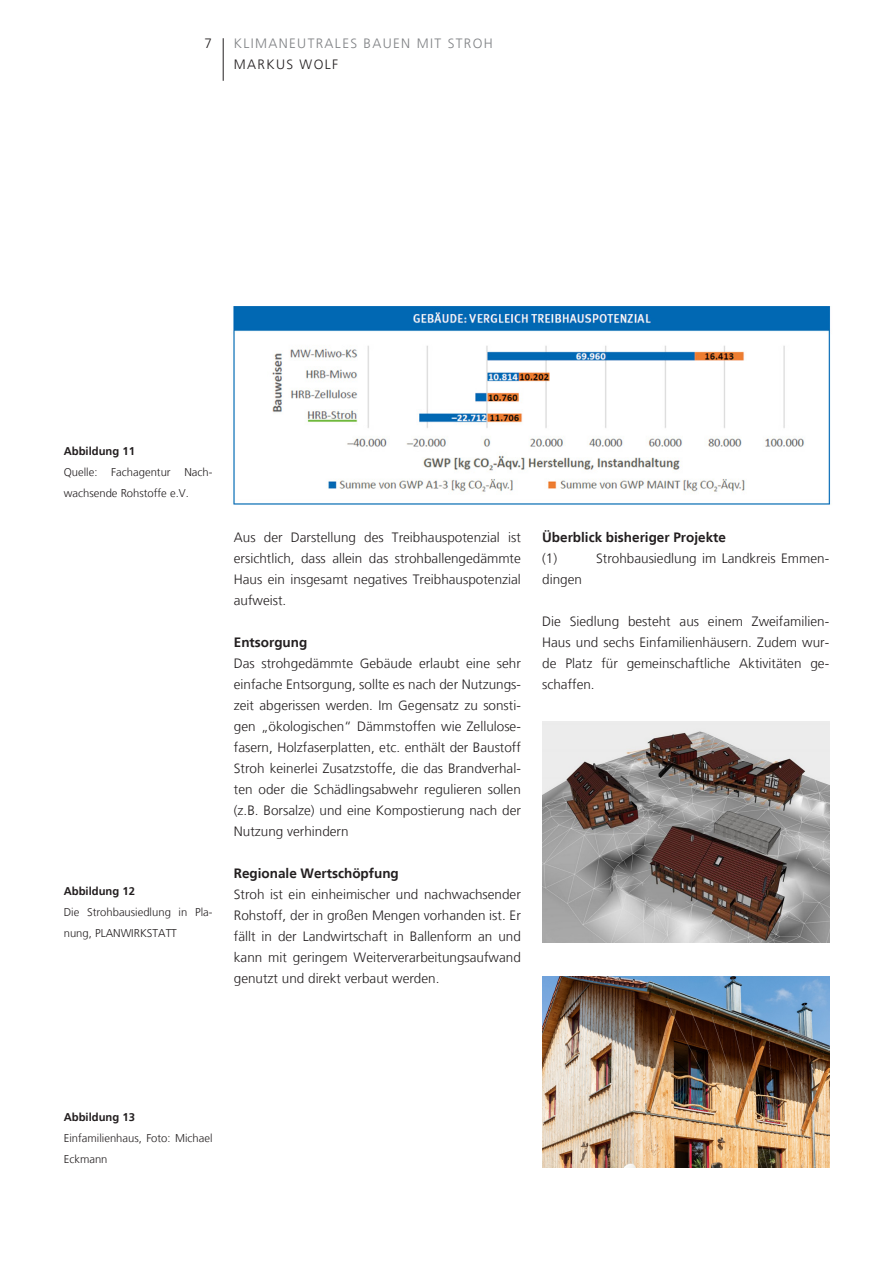
<style>
.page{position:relative;width:893px;height:1263px;background:#fff}
.page>*{position:absolute;margin:0;border:0;box-sizing:border-box;transform-origin:0 0}
.t1{font:300 13.5px/21px "Frutiger LT";color:#231f20;text-align:justify}
.t2{font:700 13.5px "Frutiger LT";color:#231f20}
.t3{font:300 13.5px "Frutiger LT";letter-spacing:.1em;color:#808285}
.t4{font:300 13.5px "Frutiger LT";letter-spacing:.1em;color:#231f20}
.t5{font:300 11.25px/21px "Frutiger LT";color:#231f20}
.t6{font:700 11.25px "Frutiger LT";color:#231f20}
</style>
<div class="page">
<img style="left:233px;top:306px;width:598px;height:199px">
<img style="left:542px;top:721px;width:287px;height:221px">
<img style="left:542px;top:976px;width:287px;height:191px">
<hr style="left:223px;top:38px;width:1px;height:43px;background:#231f20">
<p class="t1" style="left:204px;top:33px;width:9px">7</p>
<p class="t3" style="left:234px;top:36px;width:260px">KLIMANEUTRALES BAUEN MIT STROH</p>
<p class="t4" style="left:234px;top:57px;width:106px">MARKUS WOLF</p>
<p class="t6" style="left:64px;top:444px;width:73px">Abbildung 11</p>
<p class="t5" style="left:64px;top:461px;width:150px">Quelle: Fachagentur Nach&shy;wachsende Rohstoffe e.V.</p>
<p class="t6" style="left:64px;top:885px;width:73px">Abbildung 12</p>
<p class="t5" style="left:64px;top:902px;width:150px">Die Strohbausiedlung in Pla&shy;nung, PLANWIRKSTATT</p>
<p class="t1" style="left:234px;top:527px;width:289px">Aus der Darstellung des Treibhauspotenzial ist ersichtlich, dass allein das strohballengedämmte Haus ein insgesamt negatives Treibhauspotenzial aufweist.</p>
<p class="t2" style="left:234px;top:635px;width:75px">Entsorgung</p>
<p class="t1" style="left:234px;top:653px;width:289px">Das strohgedämmte Gebäude erlaubt eine sehr einfache Entsorgung, sollte es nach der Nutzungs&shy;zeit abgerissen werden. Im Gegensatz zu sonsti&shy;gen „ökologischen“ Dämmstoffen wie Zellulose&shy;fasern, Holzfaserplatten, etc. enthält der Baustoff Stroh keinerlei Zusatzstoffe, die das Brandverhal&shy;ten oder die Schädlingsabwehr regulieren sollen (z.B. Borsalze) und eine Kompostierung nach der Nutzung verhindern</p>
<p class="t2" style="left:234px;top:866px;width:167px">Regionale Wertschöpfung</p>
<p class="t1" style="left:234px;top:884px;width:289px">Stroh ist ein einheimischer und nachwachsender Rohstoff, der in großen Mengen vorhanden ist. Er fällt in der Landwirtschaft in Ballenform an und kann mit geringem Weiterverarbeitungsaufwand genutzt und direkt verbaut werden.</p>
<p class="t2" style="left:542px;top:530px;width:185px">Überblick bisheriger Projekte</p>
<p class="t1" style="left:542px;top:548px;width:17px">(1)</p>
<p class="t1" style="left:596px;top:548px;width:235px">Strohbausiedlung im Landkreis Emmen-</p>
<p class="t1" style="left:542px;top:569px;width:41px">dingen</p>
<p class="t1" style="left:542px;top:611px;width:289px">Die Siedlung besteht aus einem Zweifamilien-Haus und sechs Einfamilienhäusern. Zudem wur&shy;de Platz für gemeinschaftliche Aktivitäten ge&shy;schaffen.</p>
<p class="t6" style="left:64px;top:1110px;width:73px">Abbildung 13</p>
<p class="t5" style="left:64px;top:1127px;width:150px">Einfamilienhaus, Foto: Michael<br>Eckmann</p>
</div>
